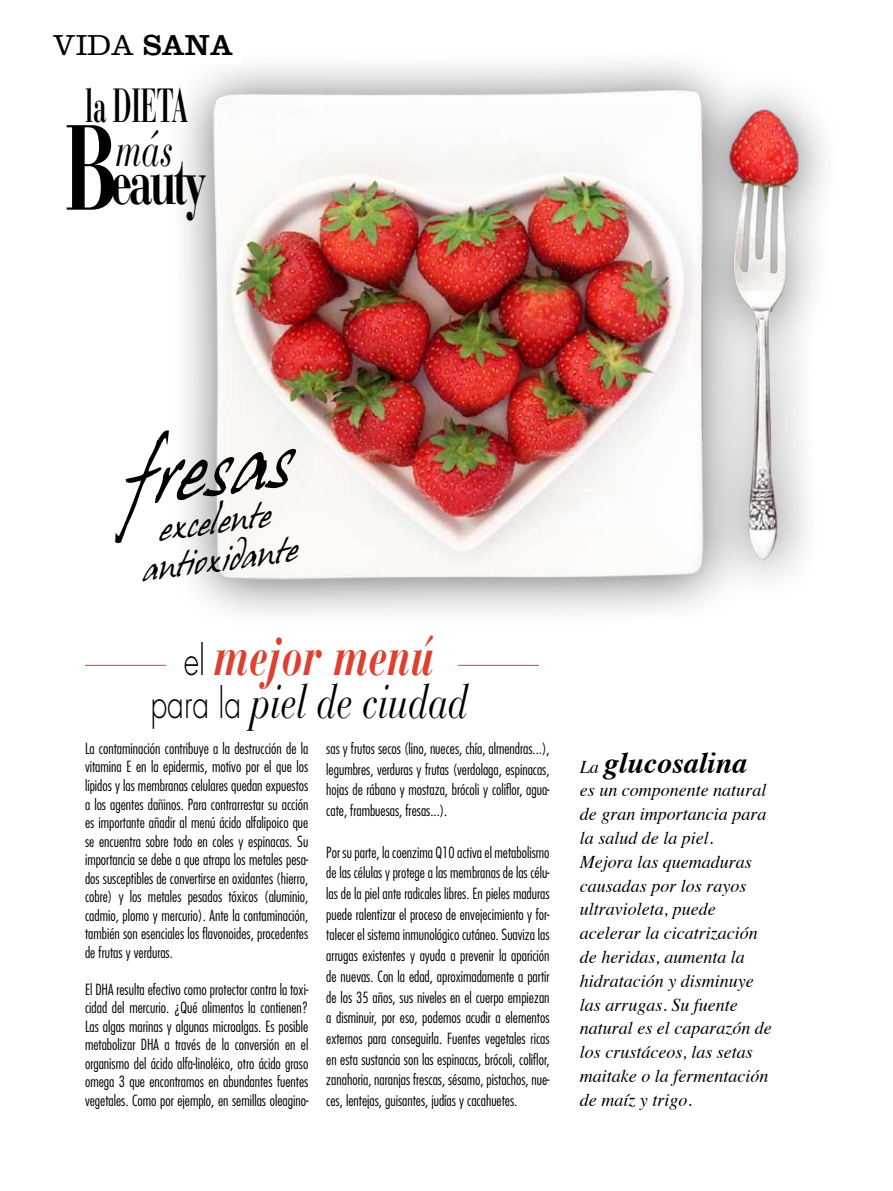
<style>
.page{position:relative;width:893px;height:1191px;background:#fff}
.page>*{position:absolute;margin:0;border:0;box-sizing:border-box;transform-origin:0 0}
.t1{font:75px "Hans Hand";color:#000}
.t2{font:700 64.95px "Bauer Bodoni";color:#000;scale:.67 1}
.t3{font:italic 700 56.1px "Bauer Bodoni";color:#dc412f;scale:.75 1}
.t4{font:italic 49.8px "Bauer Bodoni";color:#000;scale:.67 1}
.t5{font:italic 47.7px "Bauer Bodoni";color:#000;scale:.75 1}
.t6{font:700 47.55px "Bauer Bodoni";color:#000;scale:.51 1}
.t7{font:31.5px/37.8px "Hans Hand";color:#000;text-align:center}
.t8{font:italic 700 30px "Times";color:#000}
.t9{font:300 30px "Clarendon";color:#000}
.t10{font:italic 18px/23.9px "Times";color:#000}
.t11{font:300 condensed 15px/20.7px "Futura";color:#000;text-align:justify}
.s1{font-weight:400}
.s2{font-size:120px}
.s3{font-family:"Futura";font-weight:300;font-style:normal;font-size:39.9px;color:#000}
.s4{font-family:"Futura";font-weight:300;font-style:normal;font-size:39.9px}
.s5{font-weight:400;font-size:18px}
</style>
<div class="page">
<img style="left:183px;top:64px;width:642px;height:547px">
<hr style="left:85px;top:665px;width:81px;height:1px;background:#dc412f">
<hr style="left:458px;top:665px;width:81px;height:1px;background:#dc412f">
<h3 class="t9" style="left:52px;top:28px;width:182px">vida <span class="s1">SANA</span></h3>
<h3 class="t6" style="left:85px;top:77px;width:203px">la dieta</h3>
<h3 class="t4" style="left:116px;top:118px;width:88px">más</h3>
<h2 class="t2" style="left:64px;top:143px;width:214px"><span class="s2">B</span>eauty</h2>
<h1 class="t1" style="left:120px;top:437px;width:167px;rotate:-7deg">fresas</h1>
<h3 class="t7" style="left:134px;top:513px;width:159px;rotate:-7deg">excelente antioxidante</h3>
<h3 class="t3" style="left:184px;top:620px;width:336px"><span class="s3">el</span> mejor menú</h3>
<h3 class="t5" style="left:150px;top:673px;width:425px"><span class="s4">para la</span> piel de ciudad</h3>
<p class="t11" style="left:85px;top:739px;width:225px;line-height:18.5px">La contaminación contribuye a la destrucción de la vitamina E en la epidermis, motivo por el que los lípidos y las membranas celulares quedan expuestos a los agentes dañinos. Para contrarrestar su acción es importante añadir al menú ácido alfalipoico que se encuentra sobre todo en coles y espinacas. Su importancia se debe a que atrapa los metales pesa&shy;dos susceptibles de convertirse en oxidantes (hierro, cobre) y los metales pesados tóxicos (aluminio, cadmio, plomo y mercurio). Ante la contaminación, también son esenciales los flavonoides, procedentes de frutas y verduras.</p>
<p class="t11" style="left:85px;top:980px;width:225px;line-height:18.6px">El DHA resulta efectivo como protector contra la toxi&shy;cidad del mercurio. ¿Qué alimentos la contienen?<br>Las algas marinas y algunas microalgas. Es posible metabolizar DHA a través de la conversión en el organismo del ácido alfa-linoléico, otro ácido graso omega 3 que encontramos en abundantes fuentes vegetales. Como por ejemplo, en semillas oleagino-</p>
<p class="t11" style="left:326px;top:738px;width:225px">sas y frutos secos (lino, nueces, chía, almendras...), legumbres, verduras y frutas (verdolaga, espinacas, hojas de rábano y mostaza, brócoli y coliflor, agua&shy;cate, frambuesas, fresas...).</p>
<p class="t11" style="left:326px;top:841px;width:225px">Por su parte, la coenzima Q10 activa el metabolismo de las células y protege a las membranas de las célu&shy;las de la piel ante radicales libres. En pieles maduras puede ralentizar el proceso de envejecimiento y for&shy;talecer el sistema inmunológico cutáneo. Suaviza las arrugas existentes y ayuda a prevenir la aparición de nuevas. Con la edad, aproximadamente a partir de los 35 años, sus niveles en el cuerpo empiezan a disminuir, por eso, podemos acudir a elementos externos para conseguirla. Fuentes vegetales ricas en esta sustancia son las espinacas, brócoli, coliflor, zanahoria, naranjas frescas, sésamo, pistachos, nue&shy;ces, lentejas, guisantes, judías y cacahuetes.</p>
<h3 class="t8" style="left:580px;top:734px;width:169px"><span class="s5">La</span> glucosalina</h3>
<p class="t10" style="left:580px;top:777px;width:193px">es un componente natural de gran importancia para la salud de la piel.<br>Mejora las quemaduras causadas por los rayos ultravioleta, puede acelerar la cicatrización de heridas, aumenta la hidratación y disminuye las arrugas. Su fuente natural es el caparazón de los crustáceos, las setas maitake o la fermentación de maíz y trigo.</p>
</div>
